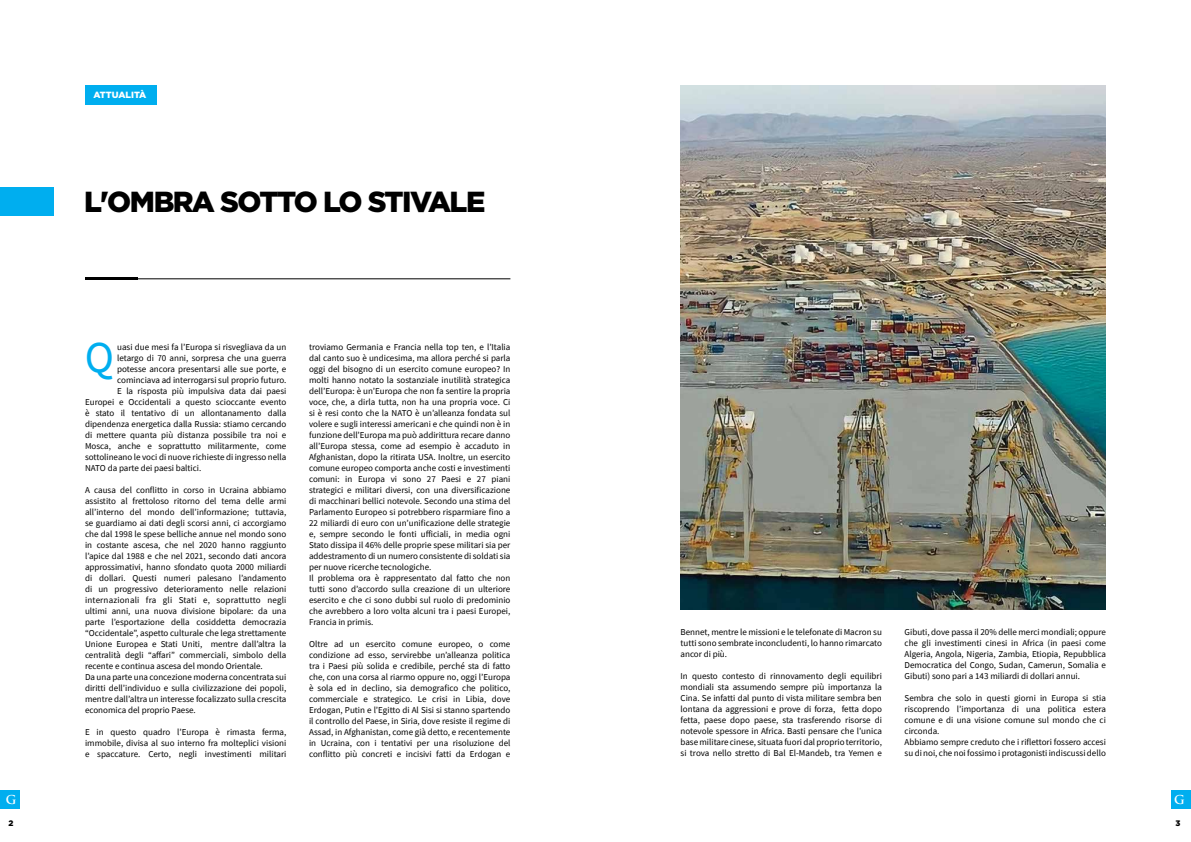
<style>
.page{position:relative;width:1191px;height:842px;background:#fff}
.page>*{position:absolute;margin:0;border:0;box-sizing:border-box;transform-origin:0 0}
.t1{font:44px "Source Sans Pro";color:#00aeef}
.t2{font:900 29px "Gotham";letter-spacing:-.05em;color:#000}
.t3{font:700 12px "Trajan Pro";color:#fff}
.t4{font:9px/11px "Source Sans Pro";color:#000;text-align:justify}
.t5{font:900 9px "Gotham";color:#fff}
.t6{font:900 8px "Gotham";color:#000}
</style>
<div class="page">
<div style="left:0;top:187px;width:54px;height:28px;background:#00aeef"></div>
<div style="left:85px;top:85px;width:72px;height:20px;background:#00aeef"></div>
<hr style="left:85px;top:278px;width:52px;height:2px;background:#000">
<hr style="left:85px;top:279px;width:425px;height:1px;background:#000">
<div style="left:0;top:790px;width:20px;height:19px;background:#00aeef"></div>
<img style="left:680px;top:85px;width:426px;height:525px">
<div style="left:1171px;top:790px;width:20px;height:19px;background:#00aeef"></div>
<h3 class="t3" style="left:6px;top:792px;width:12px">G</h3>
<p class="t6" style="left:8px;top:817px;width:6px">2</p>
<p class="t5" style="left:94px;top:89px;width:54px">ATTUALITÀ</p>
<h2 class="t2" style="left:84px;top:181px;width:403px">L'OMBRA SOTTO LO STIVALE</h2>
<h1 class="t1" style="left:85px;top:329px;width:31px">Q</h1>
<p class="t4" style="left:117px;top:341px;width:171px">uasi due mesi fa l’Europa si risvegliava da un</p>
<p class="t4" style="left:117px;top:352px;width:171px">letargo di 70 anni, sorpresa che una guerra</p>
<p class="t4" style="left:117px;top:363px;width:171px">potesse ancora presentarsi alle sue porte, e</p>
<p class="t4" style="left:117px;top:374px;width:171px">cominciava ad interrogarsi sul proprio futuro.</p>
<p class="t4" style="left:117px;top:385px;width:171px">E la risposta più impulsiva data dai paesi</p>
<p class="t4" style="left:85px;top:396px;width:203px">Europei e Occidentali a questo scioccante evento</p>
<p class="t4" style="left:85px;top:407px;width:203px">è stato il tentativo di un allontanamento dalla</p>
<p class="t4" style="left:85px;top:418px;width:203px">dipendenza energetica dalla Russia: stiamo cercando</p>
<p class="t4" style="left:85px;top:429px;width:203px">di mettere quanta più distanza possibile tra noi e</p>
<p class="t4" style="left:85px;top:440px;width:203px">Mosca, anche e soprattutto militarmente, come</p>
<p class="t4" style="left:85px;top:451px;width:203px">sottolineano le voci di nuove richieste di ingresso nella</p>
<p class="t4" style="left:85px;top:462px;width:118px">NATO da parte dei paesi baltici.</p>
<p class="t4" style="left:85px;top:484px;width:203px;text-align:left">A causa del conflitto in corso in Ucraina abbiamo assistito al frettoloso ritorno del tema delle armi all’interno del mondo dell’informazione; tuttavia, se guardiamo ai dati degli scorsi anni, ci accorgiamo che dal 1998 le spese belliche annue nel mondo sono in costante ascesa, che nel 2020 hanno raggiunto l’apice dal 1988 e che nel 2021, secondo dati ancora approssimativi, hanno sfondato quota 2000 miliardi di dollari. Questi numeri palesano l’andamento di un progressivo deterioramento nelle relazioni internazionali fra gli Stati e, soprattutto negli ultimi anni, una nuova divisione bipolare: da una parte l’esportazione della cosiddetta democrazia “Occidentale”, aspetto culturale che lega strettamente Unione Europea e Stati Uniti, mentre dall’altra la centralità degli “affari” commerciali, simbolo della recente e continua ascesa del mondo Orientale.<br>Da una parte una concezione moderna concentrata sui diritti dell’individuo e sulla civilizzazione dei popoli, mentre dall’altra un interesse focalizzato sulla crescita economica del proprio Paese.</p>
<p class="t4" style="left:85px;top:726px;width:203px">E in questo quadro l’Europa è rimasta ferma, immobile, divisa al suo interno fra molteplici visioni e spaccature. Certo, negli investimenti militari</p>
<p class="t4" style="left:309px;top:341px;width:203px;text-align:left">troviamo Germania e Francia nella top ten, e l’Italia dal canto suo è undicesima, ma allora perché si parla oggi del bisogno di un esercito comune europeo? In molti hanno notato la sostanziale inutilità strategica dell’Europa: è un’Europa che non fa sentire la propria voce, che, a dirla tutta, non ha una propria voce. Ci si è resi conto che la NATO è un’alleanza fondata sul volere e sugli interessi americani e che quindi non è in funzione dell’Europa ma può addirittura recare danno all’Europa stessa, come ad esempio è accaduto in Afghanistan, dopo la ritirata USA. Inoltre, un esercito comune europeo comporta anche costi e investimenti comuni: in Europa vi sono 27 Paesi e 27 piani strategici e militari diversi, con una diversificazione di macchinari bellici notevole. Secondo una stima del Parlamento Europeo si potrebbero risparmiare fino a 22 miliardi di euro con un’unificazione delle strategie e, sempre secondo le fonti ufficiali, in media ogni Stato dissipa il 46% delle proprie spese militari sia per addestramento di un numero consistente di soldati sia per nuove ricerche tecnologiche.<br>Il problema ora è rappresentato dal fatto che non tutti sono d’accordo sulla creazione di un ulteriore esercito e che ci sono dubbi sul ruolo di predominio che avrebbero a loro volta alcuni tra i paesi Europei, Francia in primis.</p>
<p class="t4" style="left:309px;top:638px;width:203px">Oltre ad un esercito comune europeo, o come condizione ad esso, servirebbe un’alleanza politica tra i Paesi più solida e credibile, perché sta di fatto che, con una corsa al riarmo oppure no, oggi l’Europa è sola ed in declino, sia demografico che politico, commerciale e strategico. Le crisi in Libia, dove Erdogan, Putin e l’Egitto di Al Sisi si stanno spartendo il controllo del Paese, in Siria, dove resiste il regime di Assad, in Afghanistan, come già detto, e recentemente in Ucraina, con i tentativi per una risoluzione del conflitto più concreti e incisivi fatti da Erdogan e</p>
<p class="t4" style="left:680px;top:626px;width:203px">Bennet, mentre le missioni e le telefonate di Macron su tutti sono sembrate inconcludenti, lo hanno rimarcato ancor di più.</p>
<p class="t4" style="left:680px;top:670px;width:203px">In questo contesto di rinnovamento degli equilibri mondiali sta assumendo sempre più importanza la Cina. Se infatti dal punto di vista militare sembra ben lontana da aggressioni e prove di forza, fetta dopo fetta, paese dopo paese, sta trasferendo risorse di notevole spessore in Africa. Basti pensare che l’unica base militare cinese, situata fuori dal proprio territorio, si trova nello stretto di Bal El-Mandeb, tra Yemen e</p>
<p class="t4" style="left:904px;top:626px;width:203px">Gibuti, dove passa il 20% delle merci mondiali; oppure che gli investimenti cinesi in Africa (in paesi come Algeria, Angola, Nigeria, Zambia, Etiopia, Repubblica Democratica del Congo, Sudan, Camerun, Somalia e Gibuti) sono pari a 143 miliardi di dollari annui.</p>
<p class="t4" style="left:904px;top:692px;width:203px;text-align:left">Sembra che solo in questi giorni in Europa si stia riscoprendo l’importanza di una politica estera comune e di una visione comune sul mondo che ci circonda.<br>Abbiamo sempre creduto che i riflettori fossero accesi su di noi, che noi fossimo i protagonisti indiscussi dello</p>
<h3 class="t3" style="left:1174px;top:792px;width:12px">G</h3>
<p class="t6" style="left:1175px;top:817px;width:6px">3</p>
</div>
